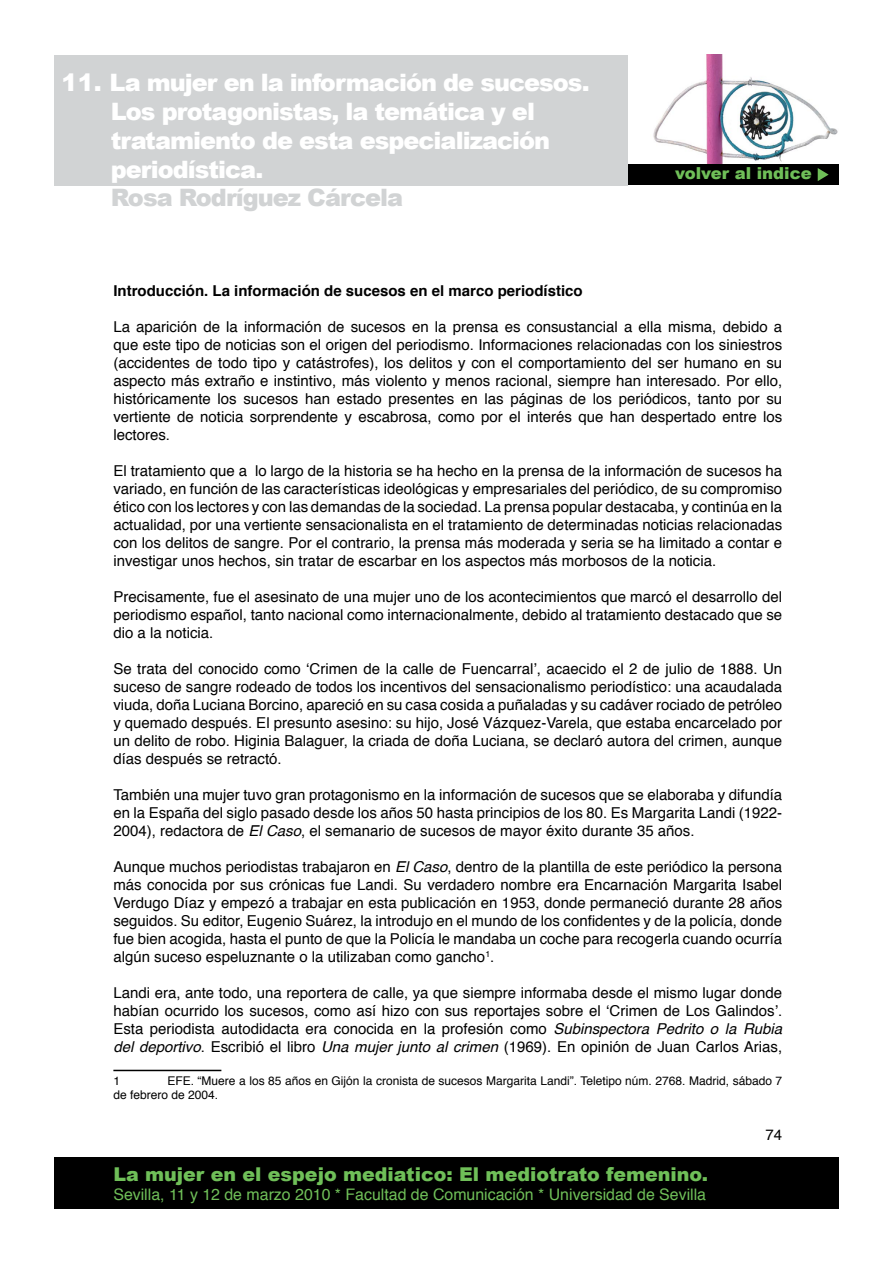
<style>
.page{position:relative;width:893px;height:1263px;background:#fff}
.page>*{position:absolute;margin:0;border:0;box-sizing:border-box;transform-origin:0 0}
.t1{font:900 24px "Arial";letter-spacing:-.04em;color:#fff}
.t2{font:900 24px "Arial";letter-spacing:-.04em;color:#d1d3d4}
.t3{font:900 19.05px "Arial";color:#6fbf58}
.t4{font:900 16.5px "Arial";color:#6fbf58}
.t5{font:15.9px "Helvetica";color:#6fbf58}
.Estilo_de_párrafo_2{font:15px/18px "Helvetica";color:#000;text-align:justify}
._10_p{font:15px/18px "Helvetica";color:#000;text-align:justify}
.t6{font:700 15px "Helvetica";color:#000}
.t7{font:12px/14.4px "Helvetica";color:#000}
.t8{font:900 3px "Arial";color:#6fbf58}
.s1{font-style:italic}
</style>
<div class="page">
<div style="left:54px;top:1158px;width:785px;height:51px;background:#000"></div>
<img style="left:653px;top:54px;width:185px;height:110px">
<div style="left:54px;top:164px;width:785px;height:21px;background:#000"></div>
<svg style="left:818px;top:168px;width:11px;height:13px"></svg>
<div style="left:54px;top:55px;width:573px;height:130px;background:#d1d3d4"></div>
<hr style="left:113px;top:1070px;width:108px;height:1px;background:#000">
<p class="t1" style="left:62px;top:65px;width:529px">11. La mujer en la información de sucesos.</p>
<p class="t1" style="left:111px;top:94px;width:426px">Los protagonistas, la temática y el</p>
<p class="t1" style="left:111px;top:123px;width:441px">tratamiento de esta especialización</p>
<p class="t1" style="left:111px;top:152px;width:154px">periodística.</p>
<p class="t2" style="left:111px;top:180px;width:294px">Rosa Rodríguez Cárcela</p>
<p class="t4" style="left:675px;top:162px;width:138px">volver al indice</p>
<p class="t8" style="left:742px;top:176px;width:96px">La mujer en el espejo mediatico: El mediotrato femenino.</p>
<p class="t6" style="left:113px;top:279px;width:471px">Introducción. La información de sucesos en el marco periodístico</p>
<p class="Estilo_de_párrafo_2" style="left:113px;top:318px;width:670px">La aparición de la información de sucesos en la prensa es consustancial a ella misma, debido a que este tipo de noticias son el origen del periodismo. Informaciones relacionadas con los siniestros (accidentes de todo tipo y catástrofes), los delitos y con el comportamiento del ser humano en su aspecto más extraño e instintivo, más violento y menos racional, siempre han interesado. Por ello, históricamente los sucesos han estado presentes en las páginas de los periódicos, tanto por su vertiente de noticia sorprendente y escabrosa, como por el interés que han despertado entre los lectores.</p>
<p class="Estilo_de_párrafo_2" style="left:113px;top:462px;width:670px">El tratamiento que a lo largo de la historia se ha hecho en la prensa de la información de sucesos ha variado, en función de las características ideológicas y empresariales del periódico, de su compromiso ético con los lectores y con las demandas de la sociedad. La prensa popular destacaba, y continúa en la actualidad, por una vertiente sensacionalista en el tratamiento de determinadas noticias relacionadas con los delitos de sangre. Por el contrario, la prensa más moderada y seria se ha limitado a contar e investigar unos hechos, sin tratar de escarbar en los aspectos más morbosos de la noticia.</p>
<p class="Estilo_de_párrafo_2" style="left:113px;top:588px;width:670px">Precisamente, fue el asesinato de una mujer uno de los acontecimientos que marcó el desarrollo del periodismo español, tanto nacional como internacionalmente, debido al tratamiento destacado que se dio a la noticia.</p>
<p class="Estilo_de_párrafo_2" style="left:113px;top:660px;width:670px">Se trata del conocido como ‘Crimen de la calle de Fuencarral’, acaecido el 2 de julio de 1888. Un suceso de sangre rodeado de todos los incentivos del sensacionalismo periodístico: una acaudalada viuda, doña Luciana Borcino, apareció en su casa cosida a puñaladas y su cadáver rociado de petróleo y quemado después. El presunto asesino: su hijo, José Vázquez-Varela, que estaba encarcelado por un delito de robo. Higinia Balaguer, la criada de doña Luciana, se declaró autora del crimen, aunque días después se retractó.</p>
<p class="Estilo_de_párrafo_2" style="left:113px;top:786px;width:670px">También una mujer tuvo gran protagonismo en la información de sucesos que se elaboraba y difundía en la España del siglo pasado desde los años 50 hasta principios de los 80. Es Margarita Landi (1922- 2004), redactora de <span class="s1">El Caso</span>, el semanario de sucesos de mayor éxito durante 35 años.</p>
<p class="Estilo_de_párrafo_2" style="left:113px;top:858px;width:670px">Aunque muchos periodistas trabajaron en <span class="s1">El Caso</span>, dentro de la plantilla de este periódico la persona más conocida por sus crónicas fue Landi. Su verdadero nombre era Encarnación Margarita Isabel Verdugo Díaz y empezó a trabajar en esta publicación en 1953, donde permaneció durante 28 años seguidos. Su editor, Eugenio Suárez, la introdujo en el mundo de los confidentes y de la policía, donde fue bien acogida, hasta el punto de que la Policía le mandaba un coche para recogerla cuando ocurría algún suceso espeluznante o la utilizaban como gancho<sup>1</sup>.</p>
<p class="_10_p" style="left:113px;top:984px;width:670px">Landi era, ante todo, una reportera de calle, ya que siempre informaba desde el mismo lugar donde habían ocurrido los sucesos, como así hizo con sus reportajes sobre el ‘Crimen de Los Galindos’.<br>Esta periodista autodidacta era conocida en la profesión como <span class="s1">Subinspectora Pedrito o la Rubia del deportivo</span>. Escribió el libro <span class="s1">Una mujer junto al crimen</span> (1969). En opinión de Juan Carlos Arias,</p>
<p class="t7" style="left:113px;top:1074px;width:8px">1</p>
<p class="t7" style="left:113px;top:1074px;width:670px;text-indent:54px">EFE. “Muere a los 85 años en Gijón la cronista de sucesos Margarita Landi”. Teletipo núm. 2768. Madrid, sábado 7 de febrero de 2004.</p>
<p class="t3" style="left:113px;top:1160px;width:596px">La mujer en el espejo mediatico: El mediotrato femenino.</p>
<p class="t5" style="left:113px;top:1182px;width:594px">Sevilla, 11 y 12 de marzo 2010 * Facultad de Comunicación * Universidad de Sevilla</p>
<p class="Estilo_de_párrafo_2" style="left:766px;top:1126px;width:18px">74</p>
</div>
